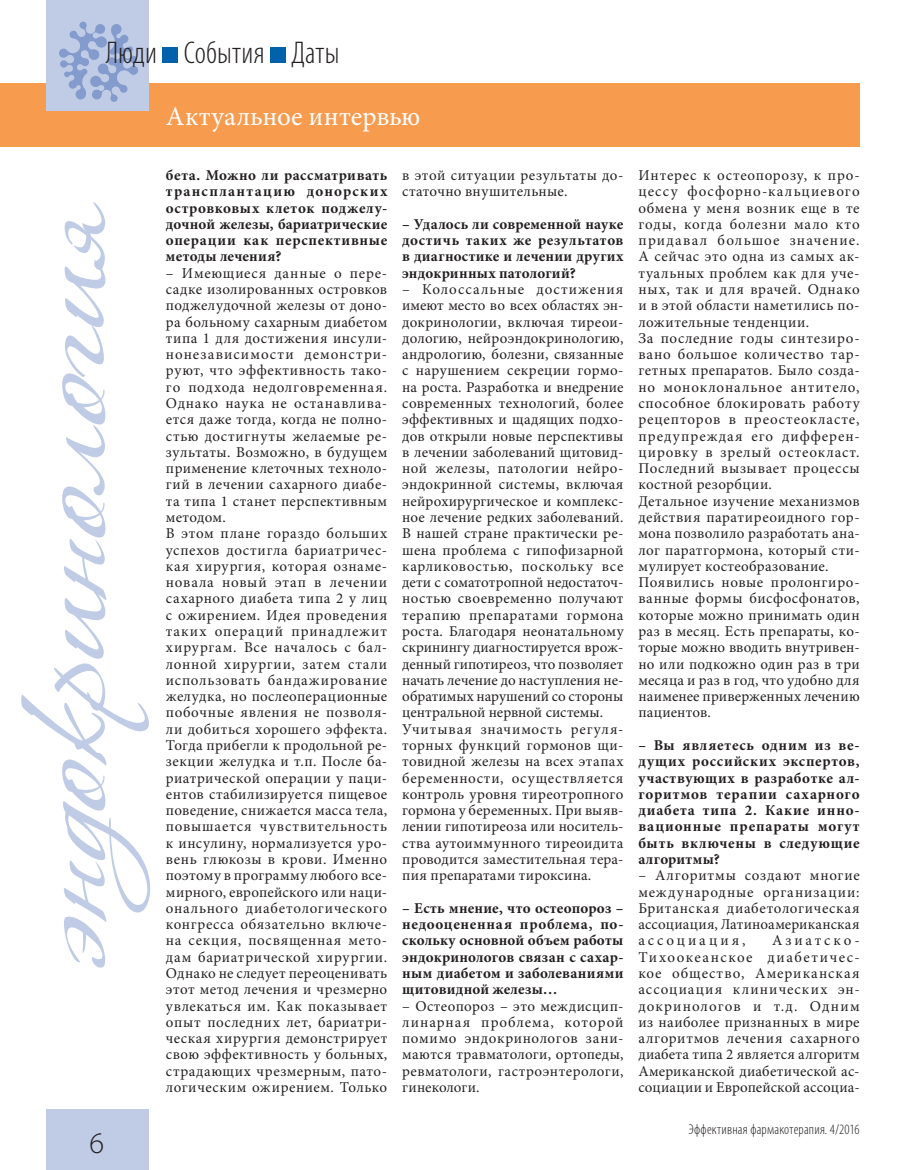
<style>
.page{position:relative;width:915px;height:1170px;background:#fff}
.page>*{position:absolute;margin:0;border:0;box-sizing:border-box;transform-origin:0 0}
.t1{font:300 condensed 31.5px "Myriad Pro";letter-spacing:.005em;color:#231f20}
.t2{font:300 30px "Myriad Pro";color:#231f20}
.t3{font:27px "Minion Pro";letter-spacing:.005em;color:#fff}
.t4{font:15px/16.2px "Minion Pro";letter-spacing:.03em;color:#231f20}
.t5{font:700 15px/16.2px "Minion Pro";letter-spacing:.025em;color:#231f20;text-align:justify}
.t6{font:300 condensed 14.25px "Myriad Pro";letter-spacing:.015em;color:#231f20}
</style>
<div class="page">
<div style="left:0;top:83px;width:859px;height:64px;background:#f79b4f"></div>
<div style="left:47px;top:0;width:102px;height:111px;background:#c0cce6"></div>
<div style="left:47px;top:1108px;width:102px;height:61px;background:#c0cce6"></div>
<svg style="left:59px;top:22px;width:79px;height:80px"></svg>
<div style="left:162px;top:47px;width:16px;height:16px;background:#0161ab"></div>
<div style="left:270px;top:47px;width:16px;height:16px;background:#0161ab"></div>
<svg style="left:21px;top:202px;width:129px;height:765px"></svg>
<h1 class="t1" style="left:106px;top:34px;width:235px">Люди События Даты</h1>
<h3 class="t3" style="left:166px;top:98px;width:256px">Актуальное интервью</h3>
<h2 class="t2" style="left:89px;top:1125px;width:16px">6</h2>
<p class="t5" style="left:166px;top:167px;width:223px">бета. Можно ли рассматривать трансплантацию донорских островковых клеток поджелу&shy;дочной железы, бариатрические операции как перспективные методы лечения?</p>
<p class="t4" style="left:166px;top:265px;width:223px">– Имеющиеся данные о пере&shy;садке изолированных островков поджелудочной железы от доно&shy;ра больному сахарным диабетом типа 1 для достижения инсули&shy;нонезависимости демонстри&shy;руют, что эффективность тако&shy;го подхода недолговременная.<br>Однако наука не останавлива&shy;ется даже тогда, когда не полно&shy;стью достигнуты желаемые ре&shy;зультаты. Возможно, в будущем применение клеточных техноло&shy;гий в лечении сахарного диабе&shy;та типа 1 станет перспективным методом.<br>В этом плане гораздо больших успехов достигла бариатричес&shy;кая хирургия, которая ознаме&shy;новала новый этап в лечении сахарного диабета типа 2 у лиц с ожирением. Идея проведения таких операций принадлежит хирургам. Все началось с бал&shy;лонной хирургии, затем стали использовать бандажирование желудка, но послеоперационные побочные явления не позволя&shy;ли добиться хорошего эффекта.<br>Тогда прибегли к продольной ре&shy;зекции желудка и т.п. После ба&shy;риатрической операции у паци&shy;ентов стабилизируется пищевое поведение, снижается масса тела, повышается чувствительность к инсулину, нормализуется уро&shy;вень глюкозы в крови. Именно поэтому в программу любого все&shy;мирного, европейского или наци&shy;онального диабетологического конгресса обязательно включе&shy;на секция, посвященная мето&shy;дам бариатрической хирургии.<br>Однако не следует переоценивать этот метод лечения и чрезмерно увлекаться им. Как показывает опыт последних лет, бариатри&shy;ческая хирургия демонстрирует свою эффективность у больных, страдающих чрезмерным, пато&shy;логическим ожирением. Только</p>
<p class="t4" style="left:402px;top:167px;width:223px">в этой ситуации результаты до&shy;статочно внушительные.</p>
<p class="t5" style="left:402px;top:216px;width:223px">– Удалось ли современной науке достичь таких же результатов в диагностике и лечении других эндокринных патологий?</p>
<p class="t4" style="left:402px;top:281px;width:223px">– Колоссальные достижения имеют место во всех областях эн&shy;докринологии, включая тиреои&shy;дологию, нейроэндокринологию, андрологию, болезни, связанные с нарушением секреции гормо&shy;на роста. Разработка и внедрение современных технологий, более эффективных и щадящих подхо&shy;дов открыли новые перспективы в лечении заболеваний щитовид&shy;ной железы, патологии нейро&shy;эндокринной системы, включая нейрохирургическое и комплекс&shy;ное лечение редких заболеваний.<br>В нашей стране практически ре&shy;шена проблема с гипофизарной карликовостью, поскольку все дети с соматотропной недостаточ&shy;ностью своевременно получают терапию препаратами гормона роста. Благодаря неонатальному скринингу диагностируется врож&shy;денный гипотиреоз, что позволяет начать лечение до наступления не&shy;обратимых нарушений со стороны центральной нервной системы.<br>Учитывая значимость регуля&shy;торных функций гормонов щи&shy;товидной железы на всех этапах беременности, осуществляется контроль уровня тиреотропного гормона у беременных. При выяв&shy;лении гипотиреоза или носитель&shy;ства аутоиммунного тиреоидита проводится заместительная тера&shy;пия препаратами тироксина.</p>
<p class="t5" style="left:402px;top:899px;width:223px">– Есть мнение, что остеопороз – недооцененная проблема, по&shy;скольку основной объем работы эндокринологов связан с сахар&shy;ным диабетом и заболеваниями щитовидной железы…</p>
<p class="t4" style="left:402px;top:997px;width:223px;text-align:justify">– Остеопороз – это междисцип&shy;линарная проблема, которой помимо эндокринологов зани&shy;маются травматологи, ортопеды, ревматологи, гастроэнтерологи, гинекологи.</p>
<p class="t4" style="left:638px;top:167px;width:223px">Интерес к остеопорозу, к про&shy;цессу фосфорно-кальциевого обмена у меня возник еще в те годы, когда болезни мало кто придавал большое значение.<br>А сейчас это одна из самых ак&shy;туальных проблем как для уче&shy;ных, так и для врачей. Однако и в этой области наметились по&shy;ложительные тенденции.<br>За последние годы синтезиро&shy;вано большое количество тар&shy;гетных препаратов. Было созда&shy;но моноклональное антитело, способное блокировать работу рецепторов в преостеокласте, предупреждая его дифферен&shy;цировку в зрелый остеокласт.<br>Последний вызывает процессы костной резорбции.<br>Детальное изучение механизмов действия паратиреоидного гор&shy;мона позволило разработать ана&shy;лог паратгормона, который сти&shy;мулирует костеобразование.<br>Появились новые пролонгиро&shy;ванные формы бисфосфонатов, которые можно принимать один раз в месяц. Есть препараты, ко&shy;торые можно вводить внутривен&shy;но или подкожно один раз в три месяца и раз в год, что удобно для наименее приверженных лечению пациентов.</p>
<p class="t5" style="left:638px;top:736px;width:223px">– Вы являетесь одним из ве&shy;дущих российских экспертов, участвующих в разработке ал&shy;горитмов терапии сахарного диабета типа 2. Какие инно&shy;вационные препараты могут быть включены в следующие алгоритмы?</p>
<p class="t4" style="left:638px;top:867px;width:223px;text-align:justify">– Алгоритмы создают многие международные организации:<br>Британская диабетологическая ассоциация, Латиноамериканская ассоциация,</p>
<p class="t4" style="left:638px;top:932px;width:223px;text-align:justify;text-indent:134px">Азиатско-Тихоокеанское диабетичес&shy;кое общество, Американская ассоциация клинических эн&shy;докринологов и т.д. Одним из наиболее признанных в мире алгоритмов лечения сахарного диабета типа 2 является алгоритм Американской диабетиче ской ас&shy;социации и Европейской ассоциа-</p>
<p class="t6" style="left:688px;top:1120px;width:172px">Эффективная фармакотерапия. 4/2016</p>
</div>
